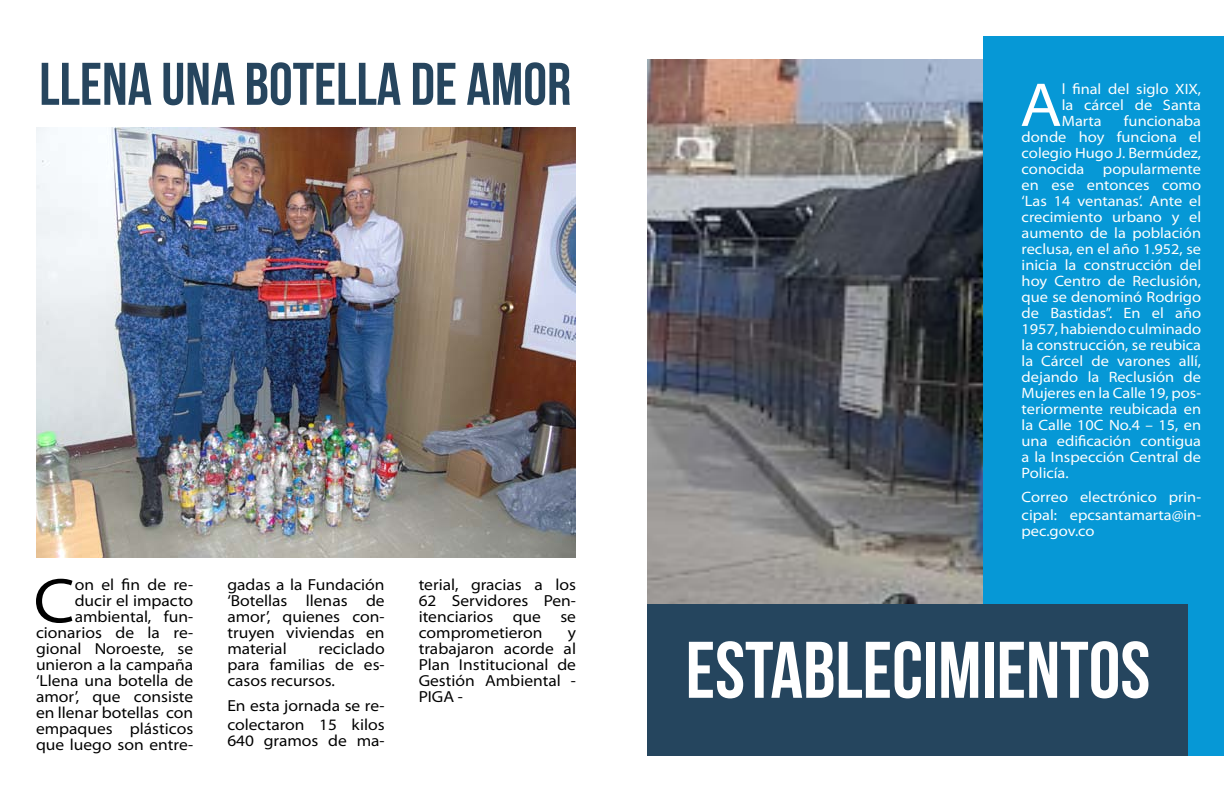
<style>
.page{position:relative;width:1224px;height:792px;background:#fff}
.page>*{position:absolute;margin:0;border:0;box-sizing:border-box;transform-origin:0 0}
.t1{font:700 80px "Bebas Neue";color:#fff}
.t2{font:semi-expanded 63.5px "Myriad Pro";color:#000}
.t3{font:semi-expanded 62.5px "Myriad Pro";color:#fff}
.t4{font:700 60px "Bebas Neue";color:#26455e}
.t5{font:semi-expanded 16px/16px "Myriad Pro";color:#000;text-align:justify}
.t6{font:semi-expanded 15px/16px "Myriad Pro";color:#fff;text-align:justify}
</style>
<div class="page">
<img style="left:36px;top:128px;width:540px;height:430px">
<img style="left:648px;top:60px;width:335px;height:545px">
<div style="left:983px;top:36px;width:241px;height:720px;background:#0698d6"></div>
<div style="left:648px;top:605px;width:540px;height:151px;background:#25455e"></div>
<h3 class="t4" style="left:39px;top:51px;width:533px">LLENA UNA BOTELLA DE AMOR</h3>
<p class="t5" style="left:36px;top:577px;width:159px;text-align:right">on el fin de re&shy;ducir el impacto ambiental, fun&shy;cionarios de la re&shy;gional Noroeste, se unieron a la campaña ‘Llena una botella de amor’, que consiste en llenar botellas con empaques plásticos que luego son entre-</p>
<p class="t5" style="left:227px;top:577px;width:159px">gadas a la Fundación ‘Botellas llenas de amor’, quienes con&shy;truyen viviendas en material</p>
<h2 class="t2" style="left:34px;top:566px;width:43px">C</h2>
<p class="t5" style="left:227px;top:641px;width:159px;text-indent:91px">reciclado para familias de es&shy;casos recursos.</p>
<p class="t5" style="left:227px;top:696px;width:159px;line-height:19.2px">En esta jornada se re&shy;colectaron 15 kilos</p>
<p class="t5" style="left:227px;top:733px;width:159px">640 gramos de ma-</p>
<p class="t5" style="left:419px;top:577px;width:159px">terial, gracias a los 62 Servidores Pen&shy;itenciarios que se comprometieron</p>
<p class="t5" style="left:419px;top:625px;width:159px;text-indent:149px">y trabajaron acorde al Plan Institucional de Gestión Ambiental - PIGA -</p>
<h3 class="t3" style="left:1020px;top:70px;width:43px">A</h3>
<p class="t6" style="left:1062px;top:81px;width:141px">l final del siglo XIX, la cárcel de Santa Marta</p>
<p class="t6" style="left:1022px;top:113px;width:181px;text-indent:102px">funcionaba donde hoy funciona el colegio Hugo J. Bermúdez, conocida popularmente en ese entonces como ‘Las 14 ventanas’. Ante el crecimiento urbano y el aumento de la población reclusa, en el año 1.952, se inicia la construcción del hoy Centro de Reclusión, que se denominó Rodrigo de Bastidas”. En el año 1957, habiendo culminado la construcción, se reubica la Cárcel de varones allí, dejando la Reclusión de Mujeres en la Calle 19, pos&shy;teriormente reubicada en la Calle 10C No.4 – 15, en una edificación contigua a la Inspección Central de Policía.</p>
<p class="t6" style="left:1022px;top:488px;width:181px;line-height:18px">Correo electrónico prin&shy;cipal: epcsantamarta@in-</p>
<p class="t6" style="left:1022px;top:523px;width:75px">pec.gov.co</p>
<h1 class="t1" style="left:686px;top:626px;width:466px">ESTABLECIMIENTOS</h1>
</div>
